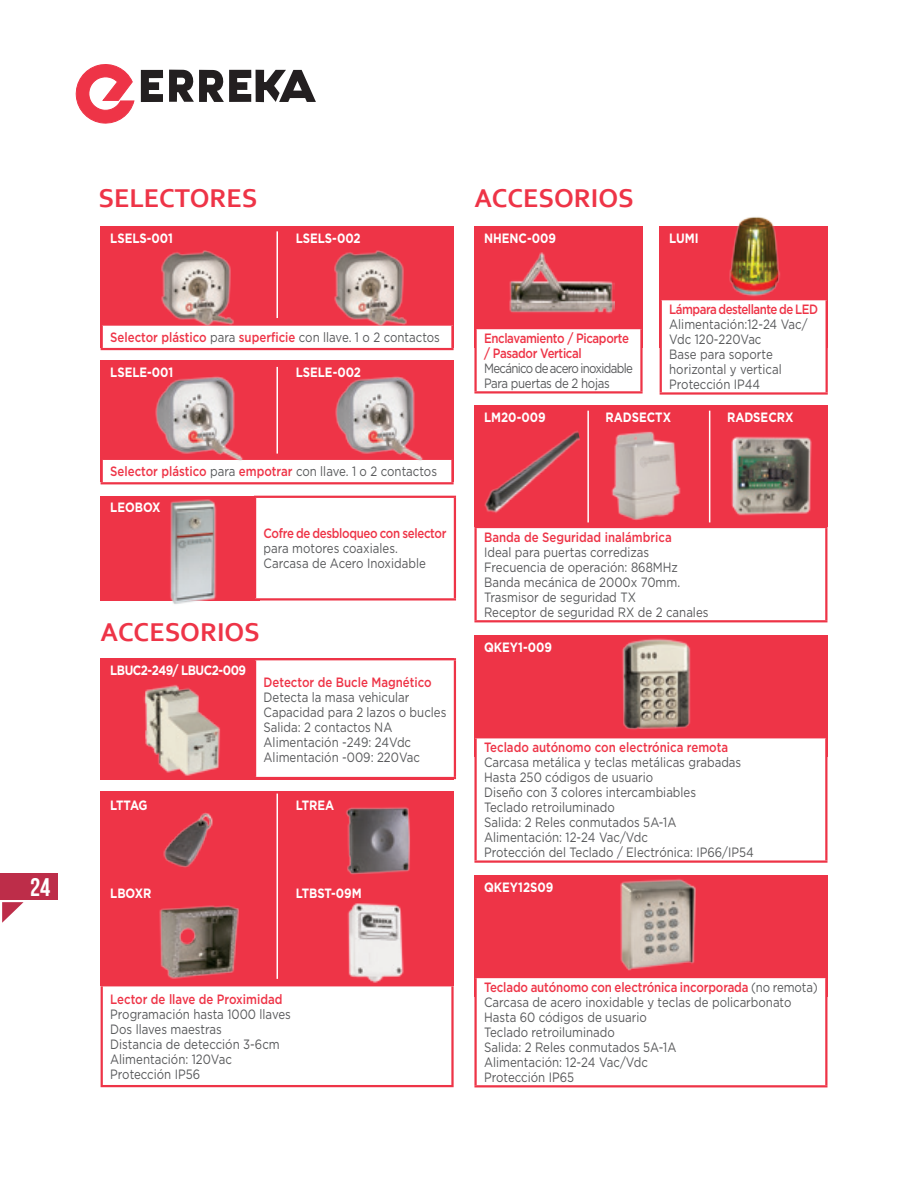
<style>
.page{position:relative;width:918px;height:1188px;background:#fff}
.page>*{position:absolute;margin:0;border:0;box-sizing:border-box;transform-origin:0 0}
.t1{font:700 27px "Corbel";color:#ee3447}
.t2{font:700 25.5px "Bebas Neue";color:#fff}
.t3{font:13.5px/15px "Gotham";color:#57585a;scale:.85 1}
.t4{font:500 13.5px "Gotham";color:#ee3447;scale:.85 1}
.t5{font:700 13.5px "Gotham";color:#fff;scale:.85 1}
.t6{font:500 13.5px/15px "Gotham";letter-spacing:-.03em;color:#ee3447;scale:.85 1}
.t7{font:13.5px/15px "Gotham";letter-spacing:-.055em;color:#57585a;scale:.85 1}
.t8{font:500 13.5px "Gotham";letter-spacing:-.04em;color:#ee3447;scale:.85 1}
.t9{font:700 13.5px "Gotham";letter-spacing:-.04em;color:#fff;scale:.85 1}
.s1{font-weight:400;color:#57585a}
.s2{font-weight:500;color:#ee3447}
</style>
<div class="page">
<svg style="left:75px;top:64px;width:59px;height:60px"></svg>
<svg style="left:141px;top:70px;width:22px;height:32px"></svg>
<svg style="left:169px;top:70px;width:147px;height:32px"></svg>
<div style="left:0;top:873px;width:58px;height:27px;background:#bd2d49"></div>
<svg style="left:2px;top:902px;width:22px;height:21px"></svg>
<div style="left:101px;top:226px;width:353px;height:121px;background:#ee3447"></div>
<div style="left:101px;top:360px;width:353px;height:121px;background:#ee3447"></div>
<div style="left:474px;top:226px;width:169px;height:121px;background:#ee3447"></div>
<div style="left:660px;top:226px;width:168px;height:121px;background:#ee3447"></div>
<div style="left:101px;top:496px;width:159px;height:105px;background:#ee3447"></div>
<div style="left:101px;top:658px;width:353px;height:121px;background:#ee3447"></div>
<div style="left:474px;top:875px;width:354px;height:121px;background:#ee3447"></div>
<div style="left:474px;top:405px;width:354px;height:121px;background:#ee3447"></div>
<div style="left:102px;top:325px;width:350px;height:24px;background:#fff"></div>
<hr style="left:101px;top:323px;width:353px;height:3px;background:#ee3447">
<hr style="left:101px;top:326px;width:2px;height:22px;background:#ee3447">
<hr style="left:451px;top:326px;width:3px;height:22px;background:#ee3447">
<hr style="left:101px;top:348px;width:353px;height:2px;background:#ee3447">
<div style="left:102px;top:459px;width:350px;height:24px;background:#fff"></div>
<hr style="left:101px;top:458px;width:353px;height:2px;background:#ee3447">
<hr style="left:101px;top:460px;width:2px;height:22px;background:#ee3447">
<hr style="left:451px;top:460px;width:3px;height:22px;background:#ee3447">
<hr style="left:101px;top:482px;width:353px;height:2px;background:#ee3447">
<div style="left:476px;top:328px;width:165px;height:64px;background:#fff"></div>
<hr style="left:474px;top:327px;width:169px;height:2px;background:#ee3447">
<hr style="left:474px;top:329px;width:3px;height:62px;background:#ee3447">
<hr style="left:640px;top:329px;width:3px;height:62px;background:#ee3447">
<hr style="left:474px;top:391px;width:169px;height:3px;background:#ee3447">
<div style="left:661px;top:299px;width:166px;height:94px;background:#fff"></div>
<hr style="left:660px;top:298px;width:168px;height:2px;background:#ee3447">
<hr style="left:660px;top:300px;width:2px;height:92px;background:#ee3447">
<hr style="left:826px;top:300px;width:2px;height:92px;background:#ee3447">
<hr style="left:660px;top:392px;width:168px;height:3px;background:#ee3447">
<div style="left:255px;top:497px;width:200px;height:102px;background:#fff"></div>
<hr style="left:254px;top:496px;width:202px;height:2px;background:#ee3447">
<hr style="left:254px;top:498px;width:2px;height:100px;background:#ee3447">
<hr style="left:454px;top:498px;width:2px;height:100px;background:#ee3447">
<hr style="left:254px;top:598px;width:202px;height:3px;background:#ee3447">
<div style="left:255px;top:659px;width:200px;height:119px;background:#fff"></div>
<hr style="left:254px;top:658px;width:202px;height:2px;background:#ee3447">
<hr style="left:254px;top:660px;width:2px;height:117px;background:#ee3447">
<hr style="left:454px;top:660px;width:2px;height:117px;background:#ee3447">
<hr style="left:254px;top:777px;width:202px;height:2px;background:#ee3447">
<div style="left:476px;top:977px;width:350px;height:109px;background:#fff"></div>
<hr style="left:474px;top:976px;width:353px;height:2px;background:#ee3447">
<hr style="left:474px;top:978px;width:3px;height:107px;background:#ee3447">
<hr style="left:825px;top:978px;width:2px;height:107px;background:#ee3447">
<hr style="left:474px;top:1085px;width:353px;height:2px;background:#ee3447">
<hr style="left:474px;top:526px;width:353px;height:2px;background:#ee3447">
<hr style="left:474px;top:528px;width:3px;height:92px;background:#ee3447">
<hr style="left:825px;top:528px;width:2px;height:92px;background:#ee3447">
<hr style="left:474px;top:620px;width:353px;height:2px;background:#ee3447">
<div style="left:101px;top:791px;width:353px;height:195px;background:#ee3447"></div>
<hr style="left:101px;top:986px;width:2px;height:99px;background:#ee3447">
<hr style="left:451px;top:986px;width:3px;height:99px;background:#ee3447">
<hr style="left:101px;top:1085px;width:353px;height:2px;background:#ee3447">
<hr style="left:276px;top:231px;width:2px;height:87px;background:#fff">
<hr style="left:276px;top:367px;width:2px;height:87px;background:#fff">
<hr style="left:277px;top:794px;width:1px;height:185px;background:#fff">
<hr style="left:587px;top:411px;width:2px;height:111px;background:#fff">
<hr style="left:709px;top:411px;width:1px;height:111px;background:#fff">
<img style="left:153px;top:905px;width:92px;height:82px">
<img style="left:128px;top:685px;width:100px;height:95px">
<img style="left:170px;top:499px;width:46px;height:105px">
<img style="left:155px;top:376px;width:89px;height:85px">
<img style="left:335px;top:376px;width:89px;height:85px">
<img style="left:326px;top:251px;width:93px;height:75px">
<img style="left:152px;top:251px;width:94px;height:75px">
<img style="left:344px;top:903px;width:70px;height:84px">
<img style="left:346px;top:807px;width:64px;height:68px">
<img style="left:163px;top:812px;width:50px;height:56px">
<img style="left:729px;top:217px;width:51px;height:80px">
<img style="left:715px;top:436px;width:113px;height:103px">
<img style="left:601px;top:431px;width:94px;height:98px">
<div style="left:474px;top:635px;width:354px;height:121px;background:#ee3447"></div>
<div style="left:476px;top:737px;width:350px;height:125px;background:#fff"></div>
<hr style="left:474px;top:736px;width:353px;height:2px;background:#ee3447">
<hr style="left:474px;top:738px;width:3px;height:122px;background:#ee3447">
<hr style="left:825px;top:738px;width:2px;height:122px;background:#ee3447">
<hr style="left:474px;top:860px;width:353px;height:3px;background:#ee3447">
<img style="left:611px;top:638px;width:93px;height:101px">
<img style="left:484px;top:424px;width:105px;height:99px">
<img style="left:509px;top:252px;width:106px;height:62px">
<img style="left:605px;top:879px;width:107px;height:100px">
<h2 class="t2" style="left:30px;top:873px;width:22px">24</h2>
<h1 class="t1" style="left:98px;top:181px;width:160px">SELECTORES</h1>
<h1 class="t1" style="left:474px;top:181px;width:161px">ACCESORIOS</h1>
<p class="t5" style="left:110px;top:229px;width:75px">LSELS-001</p>
<p class="t5" style="left:296px;top:229px;width:78px">LSELS-002</p>
<p class="t4" style="left:110px;top:329px;width:389px">Selector plástico <span class="s1">para</span> superficie <span class="s1">con llave. 1 o 2 contactos</span></p>
<p class="t5" style="left:110px;top:363px;width:76px">LSELE-001</p>
<p class="t5" style="left:296px;top:363px;width:78px">LSELE-002</p>
<p class="t3" style="left:110px;top:464px;width:386px"><span class="s2">Selector plástico</span> para <span class="s2">empotrar</span> con llave. 1 o 2 contactos</p>
<p class="t5" style="left:110px;top:499px;width:61px">LEOBOX</p>
<p class="t6" style="left:264px;top:526px;width:217px">Cofre de desbloqueo con selector</p>
<p class="t3" style="left:264px;top:541px;width:192px">para motores coaxiales.<br>Carcasa de Acero Inoxidable</p>
<h1 class="t1" style="left:101px;top:615px;width:161px">ACCESORIOS</h1>
<p class="t9" style="left:110px;top:661px;width:161px">LBUC2-249/ LBUC2-009</p>
<p class="t5" style="left:110px;top:796px;width:45px">LTTAG</p>
<p class="t4" style="left:264px;top:673px;width:199px">Detector de Bucle Magnético</p>
<p class="t3" style="left:264px;top:689px;width:217px">Detecta la masa vehicular<br>Capacidad para 2 lazos o bucles<br>Salida: 2 contactos NA<br>Alimentación -249: 24Vdc<br>Alimentación -009: 220Vac</p>
<p class="t5" style="left:296px;top:796px;width:47px">LTREA</p>
<p class="t5" style="left:110px;top:885px;width:50px">LBOXR</p>
<p class="t5" style="left:296px;top:885px;width:79px">LTBST-09M</p>
<p class="t4" style="left:110px;top:990px;width:204px">Lector de llave de Proximidad</p>
<p class="t3" style="left:110px;top:1006px;width:214px">Programación hasta 1000 llaves<br>Dos llaves maestras<br>Distancia de detección 3-6cm<br>Alimentación: 120Vac<br>Protección IP56</p>
<p class="t5" style="left:484px;top:229px;width:86px">NHENC-009</p>
<p class="t5" style="left:669px;top:229px;width:36px">LUMI</p>
<p class="t6" style="left:484px;top:331px;width:172px">Enclavamiento / Picaporte / Pasador Vertical</p>
<p class="t7" style="left:484px;top:361px;width:177px">Mecánico de acero inoxidable<br>Para puertas de 2 hojas</p>
<p class="t8" style="left:669px;top:301px;width:177px">Lámpara destellante de LED</p>
<p class="t3" style="left:669px;top:317px;width:164px">Alimentación:12-24 Vac/<br>Vdc 120-220Vac<br>Base para soporte horizontal y vertical<br>Protección IP44</p>
<p class="t5" style="left:484px;top:408px;width:74px">LM20-009</p>
<p class="t5" style="left:606px;top:408px;width:79px">RADSECTX</p>
<p class="t5" style="left:727px;top:408px;width:80px">RADSECRX</p>
<p class="t4" style="left:484px;top:528px;width:222px">Banda de Seguridad inalámbrica</p>
<p class="t3" style="left:484px;top:544px;width:266px">Ideal para puertas corredizas<br>Frecuencia de operación: 868MHz<br>Banda mecánica de 2000x 70mm.<br>Trasmisor de seguridad TX<br>Receptor de seguridad RX de 2 canales</p>
<p class="t5" style="left:484px;top:638px;width:81px">QKEY1-009</p>
<p class="t4" style="left:484px;top:739px;width:289px">Teclado autónomo con electrónica remota</p>
<p class="t3" style="left:484px;top:755px;width:319px">Carcasa metálica y teclas metálicas grabadas Hasta 250 códigos de usuario<br>Diseño con 3 colores intercambiables<br>Teclado retroiluminado<br>Salida: 2 Reles conmutados 5A-1A Alimentación: 12-24 Vac/Vdc<br>Protección del Teclado / Electrónica: IP66/IP54</p>
<p class="t5" style="left:484px;top:878px;width:83px">QKEY12S09</p>
<p class="t3" style="left:484px;top:980px;width:394px"><span class="s2">Teclado autónomo con electrónica incorporada</span> (no remota)<br>Carcasa de acero inoxidable y teclas de policarbonato Hasta 60 códigos de usuario<br>Teclado retroiluminado<br>Salida: 2 Reles conmutados 5A-1A<br>Alimentación: 12-24 Vac/Vdc<br>Protección IP65</p>
</div>
